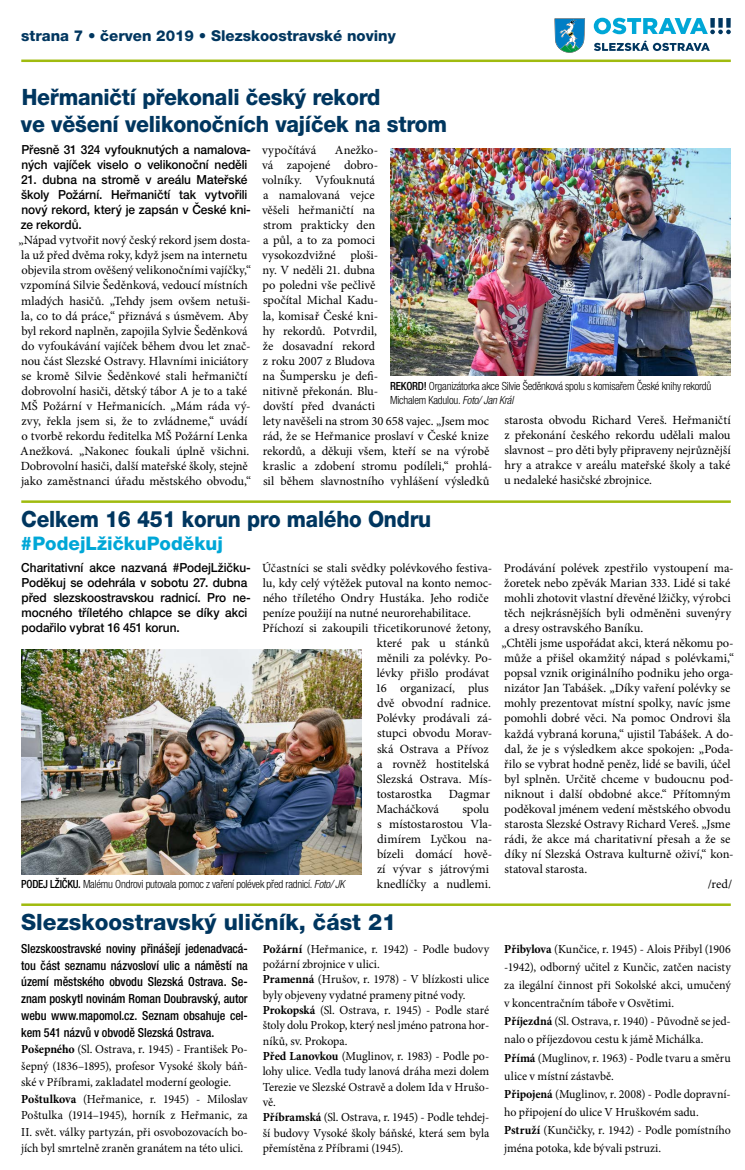
<style>
.page{position:relative;width:745px;height:1170px;background:#fff}
.page>*{position:absolute;margin:0;border:0;box-sizing:border-box;transform-origin:0 0}
.t1{font:800 22.5px/27px "Helvetica Neue LT Pro";letter-spacing:-.01em;color:#00365f;scale:.94 1}
.t2{font:800 22.5px "Helvetica Neue LT Pro";letter-spacing:-.01em;color:#00365f;scale:.92 1}
.t3{font:800 22.5px "Helvetica Neue LT Pro";letter-spacing:-.01em;color:#00365f}
.t4{font:800 18.75px "Helvetica Neue LT Pro";color:#00a7d7}
.t5{font:800 15px "Helvetica Neue LT Pro";color:#00365f}
.t6{font:12.5px/15px "Minion Pro";letter-spacing:-.005em;color:#000}
.t7{font:500 12.5px/15px "Helvetica Neue LT Pro";letter-spacing:-.005em;color:#000;scale:.95 1}
.t8{font:500 condensed 12.5px/16.8px "Helvetica Neue LT Pro";letter-spacing:-.005em;color:#000;text-align:justify}
.t9{font:12.25px/15.4px "Minion Pro";letter-spacing:-.005em;color:#000}
.t10{font:300 condensed 11.25px/13.5px "Helvetica Neue LT Pro";letter-spacing:-.02em;color:#000}
.s1{font-weight:500}
.s2{font-style:italic}
.s3{font-weight:700}
</style>
<div class="page">
<svg style="left:554px;top:18px;width:31px;height:35px"></svg>
<svg style="left:593px;top:18px;width:137px;height:16px"></svg>
<svg style="left:594px;top:40px;width:115px;height:11px"></svg>
<hr style="left:21px;top:60px;width:709px;height:2px;background:#a0bb0f">
<hr style="left:21px;top:903px;width:709px;height:2px;background:#a0bb0f">
<img style="left:390px;top:148px;width:340px;height:227px">
<img style="left:21px;top:649px;width:340px;height:225px">
<hr style="left:21px;top:500px;width:709px;height:3px;background:#a0bb0f">
<p class="t5" style="left:21px;top:27px;width:376px">strana 7 • červen 2019 • Slezskoostravské noviny</p>
<h1 class="t1" style="left:21px;top:83px;width:454px">Heřmaničtí překonali český rekord<br>ve věšení velikonočních vajíček na strom</h1>
<p class="t7" style="left:21px;top:142px;width:243px">Přesně 31 324 vyfouknutých a namalova&shy;ných vajíček viselo o velikonoční neděli</p>
<p class="t7" style="left:21px;top:172px;width:243px">21. dubna na stromě v areálu Mateřské školy Požární. Heřmaničtí tak vytvořili nový rekord, který je zapsán v České kni&shy;ze rekordů.</p>
<p class="t6" style="left:19px;top:233px;width:234px">„Nápad vytvořit nový český rekord jsem dosta&shy;la už před dvěma roky, když jsem na internetu objevila strom ověšený velikonočními vajíčky,“ vzpomíná Silvie Šeděnková, vedoucí místních mladých hasičů. „Tehdy jsem ovšem netuši&shy;la, co to dá práce,“ přiznává s úsměvem. Aby byl rekord naplněn, zapojila Sylvie Šeděnková do vyfoukávání vajíček během dvou let znač&shy;nou část Slezské Ostravy. Hlavními iniciátory se kromě Silvie Šeděnkové stali heřmaničtí dobrovolní hasiči, dětský tábor A je to a také MŠ Požární v Heřmanicích. „Mám ráda vý&shy;zvy, řekla jsem si, že to zvládneme,“ uvádí o tvorbě rekordu ředitelka MŠ Požární Lenka Anežková. „Nakonec foukali úplně všichni.<br>Dobrovolní hasiči, další mateřské školy, stejně jako zaměstnanci úřadu městského obvodu,“</p>
<p class="t6" style="left:262px;top:142px;width:231px;text-indent:73px">Anežko-<br>vá zapojené dobro-<br>volníky. Vyfouknutá<br>a namalovaná vejce<br>věšeli heřmaničtí na<br>strom prakticky den<br>a půl, a to za pomoci<br>vysokozdvižné ploši-<br>ny. V neděli 21. dubna<br>po poledni vše pečlivě<br>spočítal Michal Kadu-<br>la, komisař České kni-<br>hy rekordů. Potvrdil,<br>že dosavadní rekord<br>z roku 2007 z Bludova<br>na Šumpersku je defi-<br>nitivně překonán. Blu-<br>dovští před dvanácti<br>lety navěšeli na strom 30 658 vajec. „Jsem moc rád, že se Heřmanice proslaví v České knize rekordů, a děkuji všem, kteří se na výrobě kraslic a zdobení stromu podíleli,“ prohlá&shy;sil během slavnostního vyhlášení výsledků</p>
<p class="t6" style="left:262px;top:142px;width:56px">vypočítává</p>
<p class="t10" style="left:390px;top:379px;width:322px"><span class="s1">REKORD!</span> Organizátorka akce Silvie Šeděnková spolu s komisařem České knihy rekordů<br>Michalem Kadulou. <span class="s2">Foto/ Jan Král</span></p>
<p class="t6" style="left:504px;top:412px;width:228px;text-align:justify">starosta obvodu Richard Vereš. Heřmaničtí z překonání českého rekordu udělali malou slavnost – pro děti byly připraveny nejrůznější hry a atrakce v areálu mateřské školy a také u nedaleké hasičské zbrojnice.</p>
<h1 class="t2" style="left:21px;top:505px;width:447px">Celkem 16 451 korun pro malého Ondru</h1>
<h2 class="t4" style="left:21px;top:532px;width:204px">#PodejLžičkuPoděkuj</h2>
<p class="t7" style="left:21px;top:559px;width:243px">Charitativní akce nazvaná #PodejLžičku-Poděkuj se odehrála v sobotu 27. dubna před slezskoostravskou radnicí. Pro ne&shy;mocného tříletého chlapce se díky akci podařilo vybrat 16 451 korun.</p>
<p class="t6" style="left:262px;top:560px;width:231px">Účastníci se stali svědky polévkového festiva-</p>
<p class="t6" style="left:503px;top:560px;width:231px">Prodávání polévek zpestřilo vystoupení ma-</p>
<p class="t6" style="left:504px;top:575px;width:227px">žoretek nebo zpěvák Marian 333. Lidé si také</p>
<p class="t6" style="left:504px;top:590px;width:228px">mohli zhotovit vlastní dřevěné lžičky, výrobci</p>
<p class="t6" style="left:504px;top:605px;width:228px">těch nejkrásnějších byli odměněni suvenýry</p>
<p class="t6" style="left:504px;top:620px;width:140px">a dresy ostravského Baníku.</p>
<p class="t6" style="left:501px;top:635px;width:233px">„Chtěli jsme uspořádat akci, která někomu po-</p>
<p class="t6" style="left:504px;top:650px;width:231px">může a přišel okamžitý nápad s polévkami,“</p>
<p class="t6" style="left:504px;top:665px;width:231px">popsal vznik originálního podniku jeho orga-</p>
<p class="t6" style="left:504px;top:680px;width:227px">nizátor Jan Tabášek. „Díky vaření polévky se</p>
<p class="t6" style="left:504px;top:696px;width:227px">mohly prezentovat místní spolky, navíc jsme</p>
<p class="t6" style="left:504px;top:711px;width:228px">pomohli dobré věci. Na pomoc Ondrovi šla</p>
<p class="t6" style="left:504px;top:726px;width:231px">každá vybraná koruna,“ ujistil Tabášek. A do-</p>
<p class="t6" style="left:504px;top:741px;width:230px">dal, že je s výsledkem akce spokojen: „Poda-</p>
<p class="t6" style="left:504px;top:756px;width:228px">řilo se vybrat hodně peněz, lidé se bavili, účel</p>
<p class="t6" style="left:504px;top:771px;width:231px">byl splněn. Určitě chceme v budoucnu pod-</p>
<p class="t6" style="left:504px;top:786px;width:228px">niknout i další obdobné akce.“ Přítomným</p>
<p class="t6" style="left:504px;top:801px;width:228px">poděkoval jménem vedení městského obvodu</p>
<p class="t6" style="left:504px;top:816px;width:227px">starosta Slezské Ostravy Richard Vereš. „Jsme</p>
<p class="t6" style="left:504px;top:831px;width:227px">rádi, že akce má charitativní přesah a že se</p>
<p class="t6" style="left:504px;top:846px;width:230px">díky ní Slezská Ostrava kulturně oživí,“ kon-</p>
<p class="t6" style="left:504px;top:861px;width:84px">statoval starosta.</p>
<p class="t6" style="left:707px;top:876px;width:26px">/red/</p>
<p class="t6" style="left:263px;top:575px;width:231px">lu, kdy celý výtěžek putoval na konto nemoc-</p>
<p class="t6" style="left:262px;top:590px;width:227px">ného tříletého Ondry Hustáka. Jeho rodiče</p>
<p class="t6" style="left:262px;top:605px;width:210px">peníze použijí na nutné neurorehabilitace.</p>
<p class="t6" style="left:262px;top:620px;width:230px">Příchozí si zakoupili třicetikorunové žetony,</p>
<p class="t6" style="left:376px;top:635px;width:114px">které pak u stánků</p>
<p class="t6" style="left:376px;top:650px;width:117px">měnili za polévky. Po-</p>
<p class="t6" style="left:376px;top:665px;width:114px">lévky přišlo prodávat</p>
<p class="t6" style="left:375px;top:680px;width:115px">16 organizací, plus</p>
<p class="t6" style="left:377px;top:696px;width:115px">dvě obvodní radnice.</p>
<p class="t6" style="left:376px;top:711px;width:117px">Polévky prodávali zá-</p>
<p class="t6" style="left:377px;top:726px;width:116px">stupci obvodu Morav-</p>
<p class="t6" style="left:377px;top:741px;width:113px">ská Ostrava a Přívoz</p>
<p class="t6" style="left:377px;top:756px;width:113px">a rovněž hostitelská</p>
<p class="t6" style="left:377px;top:771px;width:117px">Slezská Ostrava. Mís-</p>
<p class="t6" style="left:376px;top:786px;width:57px">tostarostka</p>
<p class="t6" style="left:448px;top:786px;width:43px">Dagmar</p>
<p class="t6" style="left:376px;top:801px;width:64px">Macháčková</p>
<p class="t6" style="left:376px;top:801px;width:117px;text-indent:85px">spolu s místostarostou Vla&shy;dimírem Lyčkou na&shy;bízeli domácí hově&shy;zí vývar s játrovými knedlíčky a nudlemi.</p>
<p class="t10" style="left:21px;top:877px;width:325px"><span class="s1">PODEJ LŽIČKU.</span> Malému Ondrovi putovala pomoc z vaření polévek před radnicí. <span class="s2">Foto/ JK</span></p>
<h1 class="t3" style="left:21px;top:908px;width:376px">Slezskoostravský uličník, část 21</h1>
<p class="t8" style="left:21px;top:939px;width:228px">Slezskoostravské noviny přinášejí jedenadvacá&shy;tou část seznamu názvosloví ulic a náměstí na území městského obvodu Slezská Ostrava. Se&shy;znam poskytl novinám Roman Doubravský, autor webu www.mapomol.cz. Seznam obsahuje cel&shy;kem 541 názvů v obvodě Slezská Ostrava.</p>
<p class="t9" style="left:21px;top:1041px;width:228px;line-height:16.5px"><span class="s3">Pošepného</span> (Sl. Ostrava, r. 1945) - František Po&shy;šepný (1836–1895), profesor Vysoké školy báň&shy;ské v Příbrami, zakladatel moderní geologie.<br><span class="s3">Poštulkova</span> (Heřmanice, r. 1945) - Miloslav Poštulka (1914–1945), horník z Heřmanic, za II. svět. války partyzán, při osvobozovacích bo&shy;jích byl smrtelně zraněn granátem na této ulici.</p>
<p class="t9" style="left:262px;top:940px;width:228px"><span class="s3">Požární</span> (Heřmanice, r. 1942) - Podle budovy požární zbrojnice v ulici.<br><span class="s3">Pramenná</span> (Hrušov, r. 1978) - V blízkosti ulice byly objeveny vydatné prameny pitné vody.<br><span class="s3">Prokopská</span> (Sl. Ostrava, r. 1945) - Podle staré štoly dolu Prokop, který nesl jméno patrona hor&shy;níků, sv. Prokopa.<br><span class="s3">Před Lanovkou</span> (Muglinov, r. 1983) - Podle po&shy;lohy ulice. Vedla tudy lanová dráha mezi dolem Terezie ve Slezské Ostravě a dolem Ida v Hrušo&shy;vě.<br><span class="s3">Příbramská</span> (Sl. Ostrava, r. 1945) - Podle tehdej&shy;ší budovy Vysoké školy báňské, která sem byla přemístěna z Příbrami (1945).</p>
<p class="t9" style="left:504px;top:939px;width:228px;line-height:18.1px"><span class="s3">Přibylova</span> (Kunčice, r. 1945) - Alois Přibyl (1906 -1942), odborný učitel z Kunčic, zatčen nacisty za ilegální činnost při Sokolské akci, umučený v koncentračním táboře v Osvětimi.<br><span class="s3">Příjezdná</span> (Sl. Ostrava, r. 1940) - Původně se jed&shy;nalo o příjezdovou cestu k jámě Michálka.<br><span class="s3">Přímá</span> (Muglinov, r. 1963) - Podle tvaru a směru ulice v místní zástavbě.<br><span class="s3">Připojená</span> (Muglinov, r. 2008) - Podle dopravní&shy;ho připojení do ulice V Hruškovém sadu.<br><span class="s3">Pstruží</span> (Kunčičky, r. 1942) - Podle pomístního jména potoka, kde bývali pstruzi.</p>
</div>
